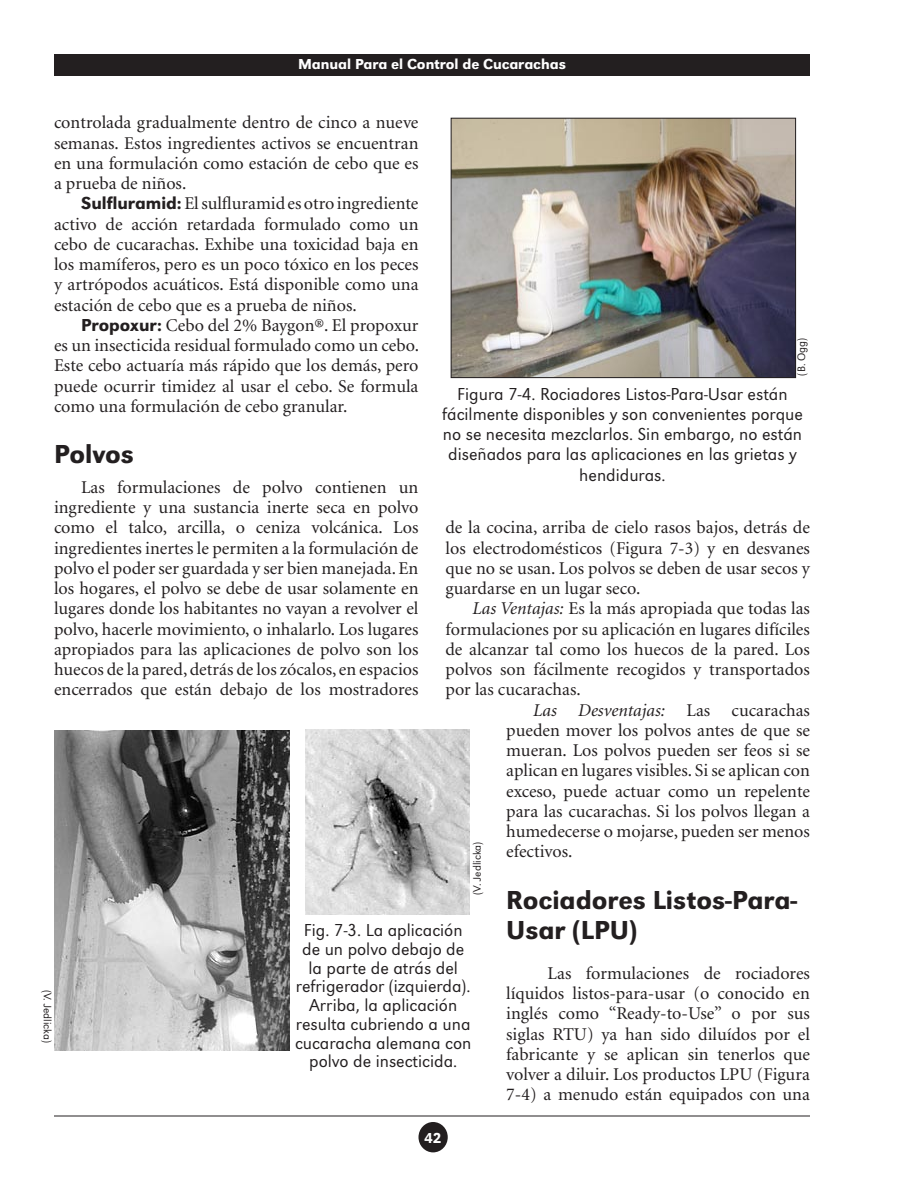
<style>
.page{position:relative;width:918px;height:1188px;background:#fff}
.page>*{position:absolute;margin:0;border:0;box-sizing:border-box;transform-origin:0 0}
.t1{font:500 27px/30px "URW Grotesk T";color:#231f20}
.t2{font:18px/20.2px "Minion";color:#231f20;text-align:justify}
.t3{font:300 18px/18.8px "URW Grotesk T";color:#231f20;text-align:center}
.t4{font:italic 18px "Minion";color:#231f20}
.t5{font:500 15px "URW Grotesk T";color:#fff}
.t6{font:300 11.25px "URW Grotesk T";color:#231f20}
.s1{font-family:"URW Grotesk T";font-weight:500}
.s2{font-style:italic}
.s3{font-style:normal}
</style>
<div class="page">
<div style="left:54px;top:54px;width:756px;height:21px;background:#231f20"></div>
<div style="left:418px;top:1122px;width:30px;height:30px;background:#231f20;border-radius:50%"></div>
<hr style="left:54px;top:1116px;width:756px;height:1px;background:#231f20">
<img style="left:453px;top:120px;width:341px;height:256px">
<div style="left:451px;top:118px;width:345px;height:260px;border:1px solid #231f20"></div>
<img style="left:306px;top:729px;width:163px;height:186px">
<img style="left:54px;top:730px;width:236px;height:321px">
<p class="t5" style="left:298px;top:56px;width:269px">Manual Para el Control de Cucarachas</p>
<p class="t2" style="left:54px;top:113px;width:366px">controlada gradualmente dentro de cinco a nueve semanas. Estos ingredientes activos se encuentran en una formulación como estación de cebo que es a prueba de niños.</p>
<p class="t2" style="left:54px;top:194px;width:366px;text-indent:27px"><span class="s1">Sulfluramid:</span> Elsulfluramid es otro ingrediente activo de acción retardada formulado como un cebo de cucarachas. Exhibe una toxicidad baja en los mamíferos, pero es un poco tóxico en los peces y artrópodos acuáticos. Está disponible como una estación de cebo que es a prueba de niños.</p>
<p class="t2" style="left:54px;top:316px;width:367px;text-indent:27px"><span class="s1">Propoxur:</span> Cebo del 2% Baygon®. El propoxur es un insecticida residual formulado como un cebo.<br>Este cebo actuaría más rápido que los demás, pero puede ocurrir timidez al usar el cebo. Se formula como una formulación de cebo granular.</p>
<h1 class="t1" style="left:54px;top:439px;width:82px">Polvos</h1>
<p class="t2" style="left:54px;top:478px;width:366px;text-indent:27px">Las formulaciones de polvo contienen un ingrediente y una sustancia inerte seca en polvo como el talco, arcilla, o ceniza volcánica. Los ingredientes inertes le permiten a la formulación de polvo el poder ser guardada y ser bien manejada. En los hogares, el polvo se debe de usar solamente en lugares donde los habitantes no vayan a revolver el polvo, hacerle movimiento, o inhalarlo. Los lugares apropiados para las aplicaciones de polvo son los huecos de la pared, detrás de los zócalos, en espacios encerrados que están debajo de los mostradores</p>
<p class="t6" style="left:795px;top:376px;width:39px;rotate:-90deg">(B. Ogg)</p>
<p class="t3" style="left:442px;top:384px;width:362px;line-height:20.2px">Figura 7-4. Rociadores Listos-Para-Usar están fácilmente disponibles y son convenientes porque no se necesita mezclarlos. Sin embargo, no están diseñados para las aplicaciones en las grietas y hendiduras.</p>
<p class="t2" style="left:446px;top:518px;width:366px">de la cocina, arriba de cielo rasos bajos, detrás de los electrodomésticos (Figura 7-3) y en desvanes que no se usan. Los polvos se deben de usar secos y guardarse en un lugar seco.</p>
<p class="t2" style="left:472px;top:599px;width:339px"><span class="s2">Las Ventajas:</span> Es la más apropiada que todas las</p>
<p class="t2" style="left:446px;top:619px;width:366px">formulaciones por su aplicación en lugares difíciles</p>
<p class="t2" style="left:446px;top:640px;width:366px">de alcanzar tal como los huecos de la pared. Los</p>
<p class="t2" style="left:446px;top:660px;width:366px">polvos son fácilmente recogidos y transportados</p>
<p class="t2" style="left:446px;top:680px;width:137px">por las cucarachas.</p>
<p class="t4" style="left:533px;top:701px;width:278px">Las Desventajas: <span class="s3">Las cucarachas</span></p>
<p class="t2" style="left:506px;top:721px;width:305px">pueden mover los polvos antes de que se</p>
<p class="t2" style="left:506px;top:741px;width:305px">mueran. Los polvos pueden ser feos si se</p>
<p class="t2" style="left:506px;top:761px;width:305px">aplican en lugares visibles. Si se aplican con</p>
<p class="t2" style="left:506px;top:781px;width:305px">exceso, puede actuar como un repelente</p>
<p class="t2" style="left:506px;top:802px;width:305px">para las cucarachas. Si los polvos llegan a</p>
<p class="t2" style="left:506px;top:822px;width:305px">humedecerse o mojarse, pueden ser menos</p>
<p class="t2" style="left:506px;top:842px;width:68px">efectivos.</p>
<h1 class="t1" style="left:506px;top:885px;width:292px">Rociadores Listos-Para-<br>Usar (LPU)</h1>
<p class="t2" style="left:506px;top:964px;width:305px;text-indent:41px">Las formulaciones de rociadores líquidos listos-para-usar (o conocido en inglés como “Ready-to-Use” o por sus siglas RTU) ya han sido diluídos por el fabricante y se aplican sin tenerlos que volver a diluir. Los productos LPU (Figura 7-4) a menudo están equipados con una</p>
<p class="t6" style="left:471px;top:895px;width:55px;rotate:-90deg">(V. Jedlicka)</p>
<p class="t3" style="left:295px;top:921px;width:178px">Fig. 7-3. La aplicación de un polvo debajo de la parte de atrás del refrigerador (izquierda).<br>Arriba, la aplicación resulta cubriendo a una cucaracha alemana con polvo de insecticida.</p>
<p class="t6" style="left:54px;top:990px;width:55px;rotate:90deg">(V. Jedlicka)</p>
<p class="t5" style="left:424px;top:1129px;width:19px">42</p>
</div>
